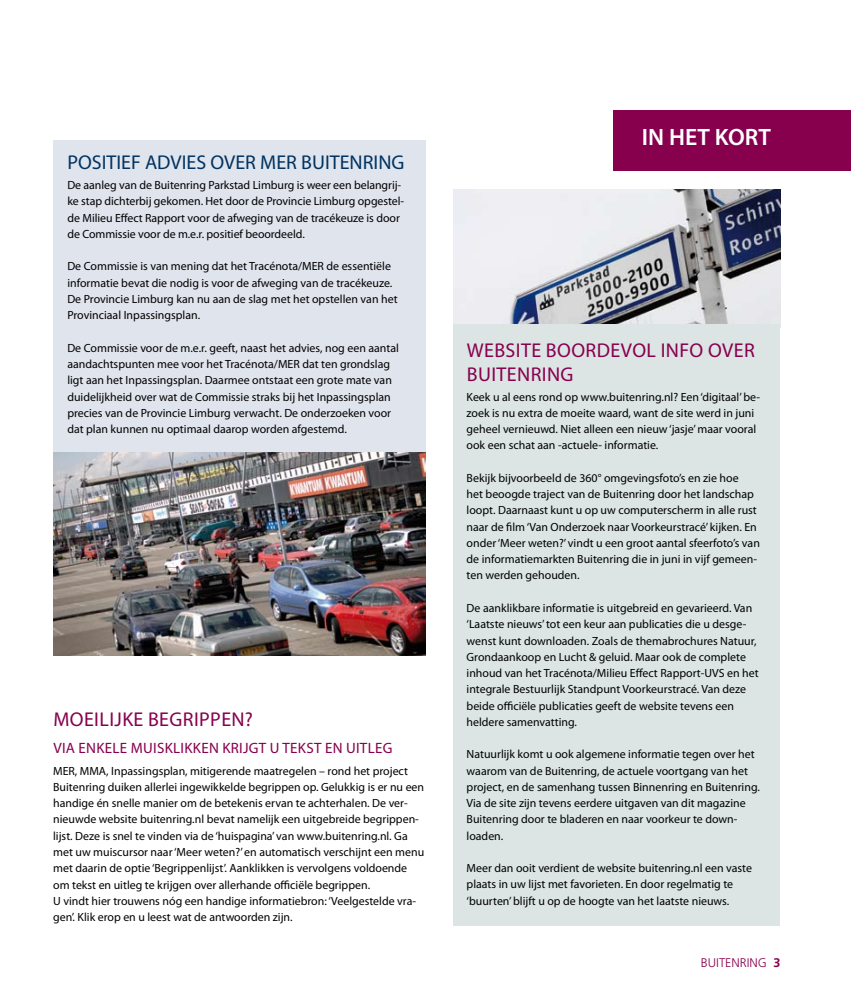
<style>
.page{position:relative;width:851px;height:993px;background:#fff}
.page>*{position:absolute;margin:0;border:0;box-sizing:border-box;transform-origin:0 0}
.t1{font:600 23.75px "Myriad Pro";color:#fff}
.t2{font:20px/24px "Myriad Pro";letter-spacing:.02em;color:#87004e}
.t3{font:20px "Myriad Pro";color:#003362}
.t4{font:15px "Myriad Pro";letter-spacing:.02em;color:#87004e}
.t5{font:300 12.5px "Frutiger LT Std";color:#87004e}
.t6{font:11.88px/16.2px "Myriad Pro";color:#000}
.s1{font-weight:700}
</style>
<div class="page">
<div style="left:53px;top:140px;width:372px;height:358px;background:#e0e4ed"></div>
<div style="left:613px;top:110px;width:237px;height:60px;background:#87004e"></div>
<img style="left:453px;top:189px;width:327px;height:135px">
<div style="left:453px;top:324px;width:327px;height:601px;background:#dce4e4"></div>
<div style="left:53px;top:452px;width:372px;height:208px;background:linear-gradient(to right,#fff,#fff)"></div>
<img style="left:53px;top:452px;width:372px;height:203px">
<h2 class="t3" style="left:67px;top:151px;width:10px">POSITIEF</h2>
<h2 class="t3" style="left:145px;top:151px;width:168px">ADVIES OVER MER BUITENRING</h2>
<p class="t6" style="left:67px;top:177px;width:338px">De aanleg van de Buitenring Parkstad Limburg is weer een belangrij&shy;ke stap dichterbij gekomen. Het door de Provincie Limburg opgestel&shy;de Milieu Effect Rapport voor de afweging van de tracékeuze is door de Commissie voor de m.e.r. positief beoordeeld.</p>
<p class="t6" style="left:67px;top:258px;width:332px">De Commissie is van mening dat het Tracénota/MER de essentiële informatie bevat die nodig is voor de afweging van de tracékeuze.<br>De Provincie Limburg kan nu aan de slag met het opstellen van het Provinciaal I npassingsplan.</p>
<p class="t6" style="left:67px;top:340px;width:333px">De Commissie voor de m.e.r. geeft, naast het advies, nog een aantal aandachtspunten mee voor het Tracénota/MER dat ten grondslag ligt aan het I npassingsplan. Daarmee ontstaat een grote mate van duidelijkheid over wat de Commissie straks bij het I npassingsplan precies van de Provincie Limburg verwacht. De onderzoeken voor dat plan kunnen nu optimaal daarop worden afgestemd.</p>
<h2 class="t2" style="left:53px;top:707px;width:201px">Moeilijke begrippen?</h2>
<p class="t4" style="left:53px;top:740px;width:340px">Via enkele muisklikken krijgt u tekst en uitleg</p>
<p class="t6" style="left:53px;top:762px;width:372px">MER, MMA, I npassingsplan, mitigerende maatregelen – rond het project Buitenring duiken allerlei ingewikkelde begrippen op. Gelukkig is er nu een handige én snelle manier om de betekenis ervan te achterhalen. De ver&shy;nieuwde website buitenring.nl bevat namelijk een uitgebreide begrippen&shy;lijst. Deze is snel te vinden via de ‘huispagina’ van www.buitenring.nl. Ga met uw muiscursor naar ‘Meer weten?’ en automatisch verschijnt een menu met daarin de optie ‘Begrippenlijst’. Aanklikken is vervolgens voldoende om tekst en uitleg te krijgen over allerhande officiële begrippen.<br>U vindt hier trouwens nóg een handige informatiebron: ‘Veelgestelde vra&shy;gen’. Klik erop en u leest wat de antwoorden zijn.</p>
<h1 class="t1" style="left:641px;top:124px;width:131px">IN HET KORT</h1>
<h2 class="t2" style="left:466px;top:338px;width:289px">Website boordevol info over<br>Buitenring</h2>
<p class="t6" style="left:466px;top:388px;width:295px">Keek u al eens rond op www.buitenring.nl? Een ‘digitaal’ be&shy;zoek is nu extra de moeite waard, want de site werd in juni geheel vernieuwd. N iet alleen een nieuw ‘jasje’ maar vooral ook een schat aan -actuele- informatie.</p>
<p class="t6" style="left:466px;top:470px;width:295px">Bekijk bijvoorbeeld de 360° omgevingsfoto’s en zie hoe<br>het beoogde traject van de Buitenring door het landschap loopt. Daarnaast kunt u op uw computerscherm in alle rust naar de film ‘Van Onderzoek naar Voorkeurstracé’ kijken. En onder ‘Meer weten?’ vindt u een groot aantal sfeerfoto’s van de informatiemarkten Buitenring die in juni in vijf gemeen&shy;ten werden gehouden.</p>
<p class="t6" style="left:466px;top:600px;width:293px">De aanklikbare informatie is uitgebreid en gevarieerd. Van ‘Laatste nieuws’ tot een keur aan publicaties die u desge&shy;wenst kunt downloaden. Zoals de themabrochures Natuur, Grondaankoop en Lucht &amp; geluid. Maar ook de complete inhoud van het Tracénota/Milieu Effect Rapport-UVS en het integrale Bestuurlijk Standpunt Voorkeurstracé. Van deze beide officiële publicaties geeft de website tevens een heldere samenvatting.</p>
<p class="t6" style="left:466px;top:746px;width:295px">Natuurlijk komt u ook algemene informatie tegen over het waarom van de Buitenring, de actuele voortgang van het project, en de samenhang tussen Binnenring en Buitenring.<br>Via de site zijn tevens eerdere uitgaven van dit magazine Buitenring door te bladeren en naar voorkeur te down&shy;loaden.</p>
<p class="t6" style="left:466px;top:860px;width:287px">Meer dan ooit verdient de website buitenring.nl een vaste plaats in uw lijst met favorieten. En door regelmatig te ‘buurten’ blijft u op de hoogte van het laatste nieuws.</p>
<p class="t5" style="left:700px;top:955px;width:81px">BUITENRING <span class="s1">3</span></p>
</div>
